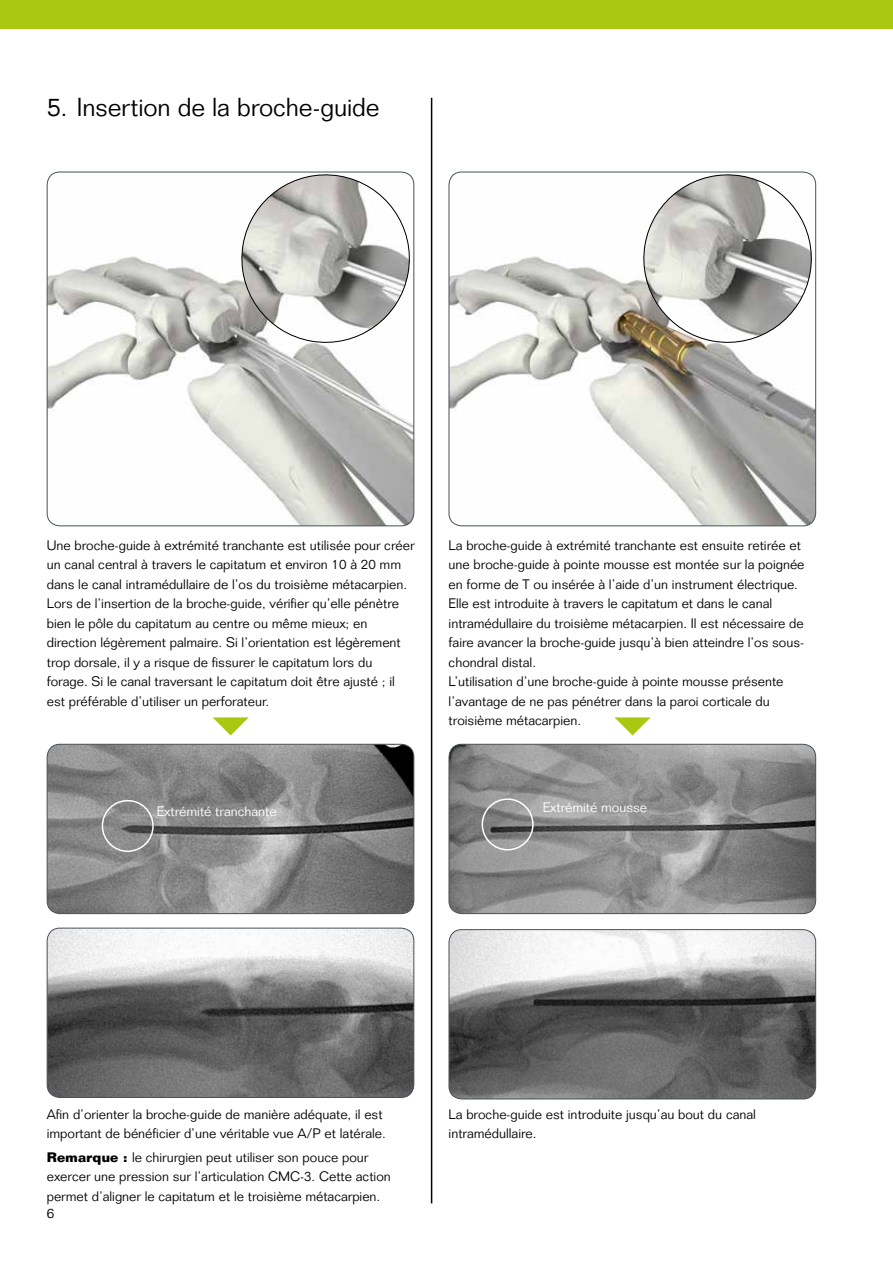
<style>
.page{position:relative;width:893px;height:1263px;background:#fff}
.page>*{position:absolute;margin:0;border:0;box-sizing:border-box;transform-origin:0 0}
.t1{font:300 25.5px "Folio Std";letter-spacing:-.005em;color:#000}
.t2{font:300 13.5px/19.5px "Folio Std";color:#000}
.t3{font:300 13.5px "Folio Std";color:#fff}
.s1{font-weight:700}
</style>
<div class="page">
<img style="left:47px;top:172px;width:367px;height:354px">
<img style="left:47px;top:744px;width:367px;height:170px">
<div style="left:47px;top:744px;width:367px;height:170px;border:1px solid #475059;border-radius:13px"></div>
<img style="left:47px;top:928px;width:367px;height:169px">
<div style="left:47px;top:928px;width:367px;height:170px;border:1px solid #475059;border-radius:13px"></div>
<img style="left:449px;top:172px;width:367px;height:354px">
<img style="left:449px;top:744px;width:367px;height:170px">
<div style="left:449px;top:744px;width:367px;height:170px;border:1px solid #475059;border-radius:13px"></div>
<img style="left:449px;top:930px;width:367px;height:169px">
<div style="left:449px;top:929px;width:367px;height:170px;border:1px solid #475059;border-radius:13px"></div>
<div style="left:102px;top:800px;width:52px;height:52px;border:2px solid #fff;border-radius:50%"></div>
<div style="left:482px;top:798px;width:52px;height:52px;border:2px solid #fff;border-radius:50%"></div>
<hr style="left:431px;top:98px;width:1px;height:1105px;background:#000">
<div style="left:0;top:0;width:893px;height:28px;background:#aac811"></div>
<svg style="left:213px;top:717px;width:36px;height:18px"></svg>
<svg style="left:614px;top:717px;width:37px;height:18px"></svg>
<svg style="left:235px;top:171px;width:180px;height:179px"></svg>
<svg style="left:637px;top:171px;width:180px;height:179px"></svg>
<h1 class="t1" style="left:47px;top:92px;width:334px">5. Insertion de la broche-guide</h1>
<p class="t2" style="left:47px;top:535px;width:369px">Une broche-guide à extrémité tranchante est utilisée pour créer un canal central à travers le capitatum et environ 10 à 20 mm dans le canal intramédullaire de l’os du troisième métacarpien.<br>Lors de l’insertion de la broche-guide, vérifier qu’elle pénètre bien le pôle du capitatum au centre ou même mieux; en direction légèrement palmaire. Si l’orientation est légèrement trop dorsale, il y a risque de fissurer le capitatum lors du forage. Si le canal traversant le capitatum doit être ajusté ; il est préférable d’utiliser un perforateur.</p>
<p class="t2" style="left:449px;top:535px;width:357px">La broche-guide à extrémité tranchante est ensuite retirée et une broche-guide à pointe mousse est montée sur la poignée en forme de T ou insérée à l’aide d’un instrument électrique.<br>Elle est introduite à travers le capitatum et dans le canal intramédullaire du troisième métacarpien. Il est nécessaire de faire avancer la broche-guide jusqu’à bien atteindre l’os sous&shy;chondral distal.<br>L’utilisation d’une broche-guide à pointe mousse présente l’avantage de ne pas pénétrer dans la paroi corticale du troisième métacarpien.</p>
<p class="t3" style="left:157px;top:803px;width:122px">Extrémité tranchante</p>
<p class="t3" style="left:543px;top:799px;width:106px">Extrémité mousse</p>
<p class="t2" style="left:47px;top:1104px;width:341px">Afin d’orienter la broche-guide de manière adéquate, il est important de bénéficier d’une véritable vue A/P et latérale.</p>
<p class="t2" style="left:47px;top:1147px;width:346px"><span class="s1">Remarque :</span> le chirurgien peut utiliser son pouce pour exercer une pression sur l’articulation CMC-3. Cette action permet d’aligner le capitatum et le troisième métacarpien.</p>
<p class="t2" style="left:47px;top:1204px;width:9px">6</p>
<p class="t2" style="left:449px;top:1104px;width:309px">La broche-guide est introduite jusqu’au bout du canal intramédullaire.</p>
</div>
